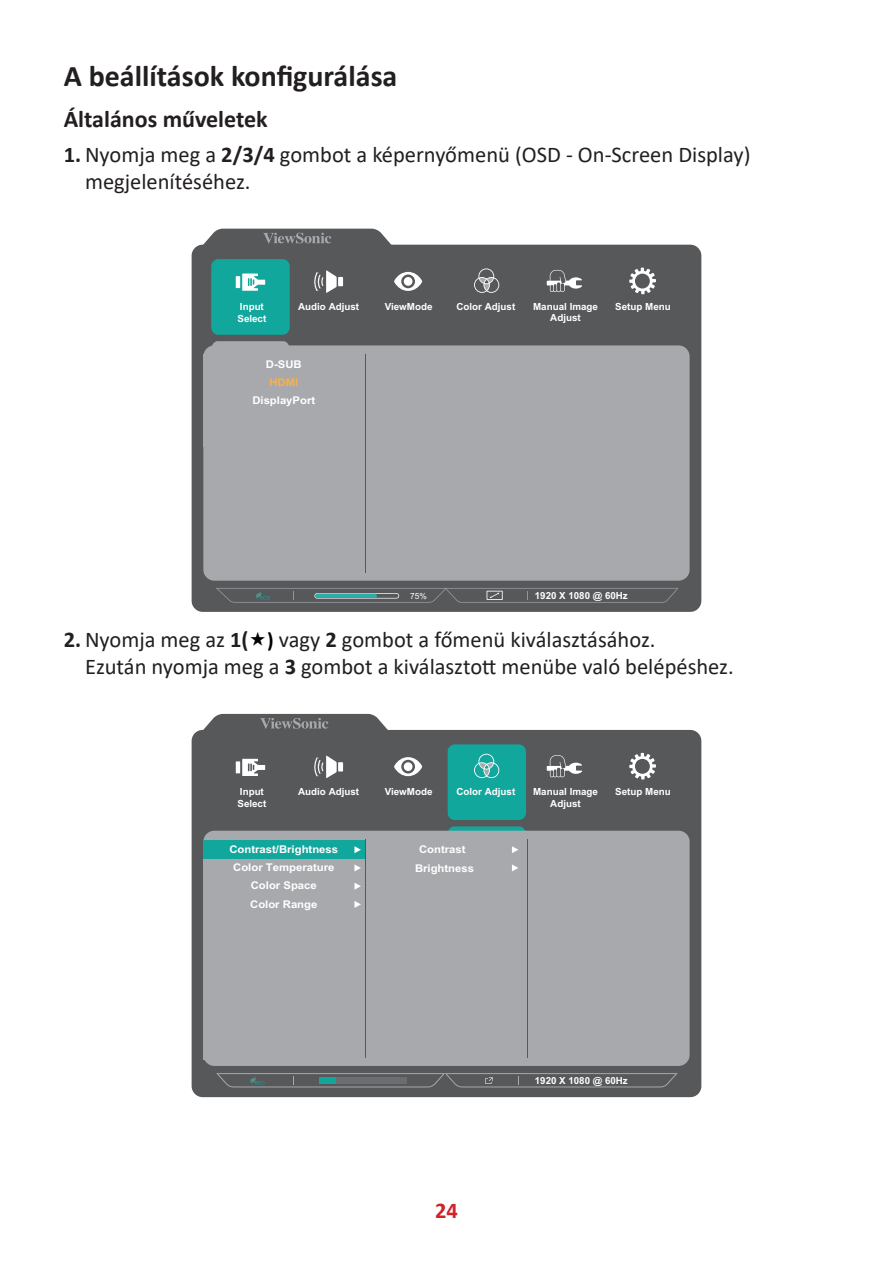
<style>
.page{position:relative;width:893px;height:1263px;background:#fff}
.page>*{position:absolute;margin:0;border:0;box-sizing:border-box;transform-origin:0 0}
.t1{font:700 30px "Calibri";color:#231f20}
.t2{font:700 24px "Calibri";color:#231f20}
.t3{font:22.5px/27px "Calibri";color:#231f20}
.t4{font:700 22.5px "Calibri";color:#d1232a}
.t5{font:700 10.65px/18.3px "Arial";color:#fff;text-align:center;scale:1.06 1}
.t6{font:700 10.65px "Arial";color:#fbb043;scale:1.06 1}
.t7{font:700 9.75px/11.7px "Arial";color:#fff}
.t8{font:8.4px "Arial";color:#fff}
.s1{font-weight:700}
.s2{font-weight:700;font-size:21px;color:#000}
</style>
<div class="page">
<div style="left:192px;top:245px;width:509px;height:367px;background:#57585a;border-radius:11px"></div>
<svg style="left:212px;top:341px;width:77px;height:4px"></svg>
<div style="left:203px;top:345px;width:487px;height:236px;background:#a8a9ad;border-radius:11px"></div>
<div style="left:211px;top:259px;width:79px;height:76px;background:#12a79d;border-radius:7px"></div>
<hr style="left:365px;top:354px;width:1px;height:219px;background:#57585a">
<svg style="left:216px;top:588px;width:463px;height:15px"></svg>
<svg style="left:198px;top:229px;width:198px;height:17px"></svg>
<svg style="left:629px;top:268px;width:27px;height:26px"></svg>
<svg style="left:394px;top:272px;width:28px;height:19px"></svg>
<div style="left:404px;top:277px;width:8px;height:9px;background:#fff;border-radius:50%"></div>
<svg style="left:547px;top:270px;width:35px;height:22px"></svg>
<hr style="left:236px;top:276px;width:4px;height:12px;background:#fff">
<svg style="left:242px;top:273px;width:23px;height:18px"></svg>
<div style="left:338px;top:277px;width:5px;height:9px;background:#fff"></div>
<svg style="left:314px;top:270px;width:23px;height:23px"></svg>
<svg style="left:474px;top:268px;width:25px;height:25px"></svg>
<div style="left:192px;top:730px;width:509px;height:367px;background:#57585a;border-radius:11px"></div>
<svg style="left:448px;top:826px;width:78px;height:5px"></svg>
<div style="left:203px;top:831px;width:487px;height:235px;background:#a8a9ad;border-radius:11px"></div>
<div style="left:448px;top:744px;width:78px;height:76px;background:#12a79d;border-radius:7px"></div>
<svg style="left:354px;top:901px;width:7px;height:7px"></svg>
<svg style="left:354px;top:883px;width:7px;height:7px"></svg>
<svg style="left:354px;top:864px;width:7px;height:7px"></svg>
<div style="left:203px;top:841px;width:162px;height:18px;background:#12a79d"></div>
<svg style="left:354px;top:846px;width:7px;height:7px"></svg>
<svg style="left:512px;top:846px;width:6px;height:7px"></svg>
<svg style="left:512px;top:864px;width:6px;height:7px"></svg>
<div style="left:203px;top:1041px;width:162px;height:18px;background:#a8a9ad"></div>
<hr style="left:527px;top:839px;width:1px;height:219px;background:#57585a">
<hr style="left:365px;top:839px;width:1px;height:219px;background:#57585a">
<svg style="left:216px;top:1073px;width:462px;height:14px"></svg>
<svg style="left:198px;top:714px;width:195px;height:17px"></svg>
<svg style="left:629px;top:753px;width:27px;height:26px"></svg>
<svg style="left:474px;top:754px;width:25px;height:24px"></svg>
<svg style="left:394px;top:757px;width:28px;height:19px"></svg>
<div style="left:404px;top:762px;width:8px;height:9px;background:#fff;border-radius:50%"></div>
<svg style="left:547px;top:755px;width:35px;height:22px"></svg>
<hr style="left:236px;top:761px;width:4px;height:12px;background:#fff">
<svg style="left:242px;top:759px;width:23px;height:17px"></svg>
<div style="left:338px;top:762px;width:5px;height:9px;background:#fff"></div>
<svg style="left:314px;top:755px;width:23px;height:23px"></svg>
<h1 class="t1" style="left:64px;top:55px;width:335px">A beállítások konfigurálása</h1>
<p class="t2" style="left:64px;top:102px;width:205px">Általános műveletek</p>
<p class="t3" style="left:85px;top:141px;width:667px;text-indent:-21px"><span class="s1">1.</span> Nyomja meg a <span class="s1">2/3/4</span> gombot a képernyőmenü (OSD - On-Screen Display) megjelenítéséhez.</p>
<p class="t7" style="left:237px;top:301px;width:30px">Input<br>Select</p>
<p class="t7" style="left:298px;top:301px;width:63px">Audio Adjust</p>
<p class="t5" style="left:266px;top:355px;width:35px">D-SUB</p>
<p class="t6" style="left:269px;top:375px;width:29px">HDMI</p>
<p class="t5" style="left:252px;top:391px;width:61px">DisplayPort</p>
<p class="t7" style="left:385px;top:301px;width:49px">ViewMode</p>
<p class="t7" style="left:456px;top:301px;width:60px">Color Adjust</p>
<p class="t7" style="left:533px;top:300px;width:66px">Manual Image</p>
<p class="t7" style="left:615px;top:301px;width:57px">Setup Menu</p>
<p class="t7" style="left:550px;top:312px;width:32px">Adjust</p>
<p class="t8" style="left:410px;top:590px;width:18px">75%</p>
<p class="t7" style="left:535px;top:589px;width:94px">1920 X 1080 @ 60Hz</p>
<p class="t3" style="left:85px;top:626px;width:650px;text-indent:-21px"><span class="s1">2.</span> Nyomja meg az <span class="s1">1(</span> <span class="s2">)</span> vagy <span class="s1">2</span> gombot a főmenü kiválasztásához.<br>Ezután nyomja meg a <span class="s1">3</span> gombot a kiválasztott menübe való belépéshez.</p>
<p class="t7" style="left:237px;top:786px;width:30px">Input<br>Select</p>
<p class="t7" style="left:298px;top:786px;width:63px">Audio Adjust</p>
<p class="t5" style="left:229px;top:840px;width:104px">Contrast/Brightness<br>Color Temperature<br>Color Space<br>Color Range</p>
<p class="t7" style="left:385px;top:786px;width:49px">ViewMode</p>
<p class="t7" style="left:456px;top:786px;width:60px">Color Adjust</p>
<p class="t7" style="left:533px;top:786px;width:66px">Manual Image</p>
<p class="t7" style="left:615px;top:786px;width:57px">Setup Menu</p>
<p class="t7" style="left:550px;top:797px;width:32px">Adjust</p>
<p class="t5" style="left:415px;top:840px;width:57px;line-height:19.2px">Contrast<br>Brightness</p>
<p class="t4" style="left:435px;top:1194px;width:24px">24</p>
<p class="t7" style="left:535px;top:1075px;width:94px">1920 X 1080 @ 60Hz</p>
</div>
